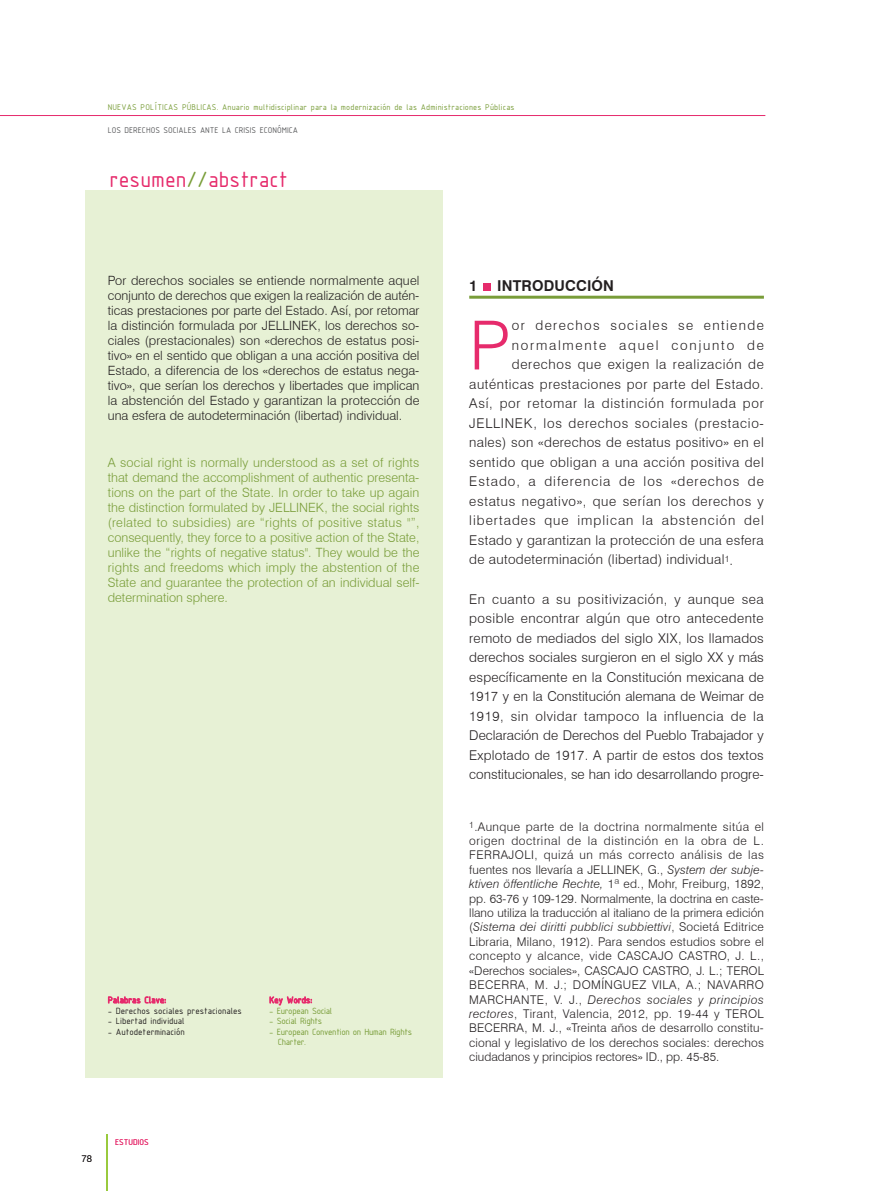
<style>
.page{position:relative;width:893px;height:1191px;background:#fff}
.page>*{position:absolute;margin:0;border:0;box-sizing:border-box;transform-origin:0 0}
.t1{font:300 67.65px "Swiss 721 BT";color:#e62b6c}
.t2{font:23.85px "ISOCPEUR";color:#e62b6c}
.t3{font:700 15px "Swiss 721 BT";color:#231f20}
.t4{font:300 13.5px/19.5px "Swiss 721 BT";letter-spacing:.05em;color:#231f20;text-align:justify}
.t5{font:300 13.5px "Swiss 721 BT";letter-spacing:.025em;color:#231f20}
.t6{font:300 13.5px "Swiss 721 BT";letter-spacing:.075em;color:#231f20}
.t7{font:300 13.5px "Swiss 721 BT";letter-spacing:.1em;color:#231f20}
.t8{font:300 13.5px "Swiss 721 BT";letter-spacing:.13em;color:#231f20}
.t9{font:300 12.75px/15px "Swiss 721 BT";color:#231f20;text-align:justify}
.t10{font:300 12.75px/15px "Swiss 721 BT";color:#799d39;text-align:justify}
.t11{font:300 12px/14.4px "Swiss 721 BT";color:#231f20;text-align:justify}
.t12{font:9.75px "ISOCPEUR";letter-spacing:-.005em;color:#231f20}
.t13{font:9.75px/10.5px "ISOCPEUR";letter-spacing:-.035em;color:#799d39}
.t14{font:300 9.75px "Swiss 721 BT";color:#231f20}
.t15{font:9px "ISOCPEUR";letter-spacing:.015em;color:#799d39}
.t16{font:9px "ISOCPEUR";color:#57585a}
.t17{font:9px "ISOCPEUR";color:#e62b6c}
.s1{color:#799d39}
.s2{font-style:italic}
</style>
<div class="page">
<hr style="left:0;top:115px;width:765px;height:1px;background:#e62b6c">
<hr style="left:106px;top:1134px;width:1px;height:57px;background:#99ca3d">
<hr style="left:469px;top:296px;width:295px;height:3px;background:#799d39">
<div style="left:483px;top:283px;width:8px;height:8px;background:#e62b6c"></div>
<div style="left:85px;top:191px;width:357px;height:887px;background:#e7f1d5"></div>
<svg style="left:108px;top:996px;width:58px;height:8px"></svg>
<svg style="left:270px;top:996px;width:42px;height:9px"></svg>
<p class="t15" style="left:108px;top:101px;width:408px">NUEVAS POLÍTICAS PÚBLICAS. Anuario multidisciplinar para la modernización de las Administraciones Públicas</p>
<p class="t16" style="left:108px;top:124px;width:192px">LOS DERECHOS SOCIALES ANTE LA CRISIS ECONÓMICA</p>
<h2 class="t2" style="left:110px;top:164px;width:180px">resumen<span class="s1">//</span>abstract</h2>
<p class="t9" style="left:108px;top:273px;width:313px">Por derechos sociales se entiende normalmente aquel conjunto de derechos que exigen la realización de autén&shy;ticas prestaciones por parte del Estado. Así, por retomar la distinción formulada por JELLINEK, los derechos so&shy;ciales (prestacionales) son «derechos de estatus posi&shy;tivo» en el sentido que obligan a una acción positiva del Estado, a diferencia de los «derechos de estatus nega&shy;tivo», que serían los derechos y libertades que implican la abstención del Estado y garantizan la protección de una esfera de autodeterminación (libertad) individual.</p>
<p class="t10" style="left:108px;top:455px;width:313px">A social right is normally understood as a set of rights that demand the accomplishment of authentic presenta&shy;tions on the part of the State. In order to take up again the distinction formulated by JELLINEK, the social rights (related to subsidies) are “rights of positive status "”, consequently, they force to a positive action of the State, unlike the “rights of negative status". They would be the rights and freedoms which imply the abstention of the State and guarantee the protection of an individual self&shy;determination sphere.</p>
<p class="t12" style="left:108px;top:1004px;width:136px">- Derechos sociales prestacionales</p>
<p class="t12" style="left:108px;top:1014px;width:78px">- Libertad individual</p>
<p class="t12" style="left:108px;top:1025px;width:79px">- Autodeterminación</p>
<p class="t13" style="left:269px;top:1005px;width:65px">- European Social</p>
<p class="t13" style="left:269px;top:1015px;width:55px">- Social Rights</p>
<p class="t13" style="left:278px;top:1026px;width:136px;text-indent:-9px">- European Convention on Human Rights<br>Charter.</p>
<p class="t14" style="left:82px;top:1152px;width:12px">78</p>
<p class="t17" style="left:115px;top:1136px;width:35px">ESTUDIOS</p>
<p class="t3" style="left:469px;top:277px;width:10px">1</p>
<p class="t3" style="left:497px;top:277px;width:16px">INTRODUCCIÓN</p>
<h1 class="t1" style="left:469px;top:304px;width:42px">P</h1>
<p class="t7" style="left:512px;top:317px;width:253px">or derechos sociales se entiende</p>
<p class="t8" style="left:512px;top:337px;width:254px">normalmente aquel conjunto de</p>
<p class="t4" style="left:512px;top:355px;width:253px">derechos que exigen la realización de</p>
<p class="t4" style="left:469px;top:374px;width:296px">auténticas prestaciones por parte del Estado.</p>
<p class="t4" style="left:469px;top:394px;width:296px">Así, por retomar la distinción formulada por</p>
<p class="t4" style="left:469px;top:413px;width:296px">JELLINEK, los derechos sociales (prestacio-</p>
<p class="t5" style="left:469px;top:434px;width:296px">nales) son «derechos de estatus positivo» en el</p>
<p class="t4" style="left:469px;top:452px;width:296px">sentido que obligan a una acción positiva del</p>
<p class="t6" style="left:469px;top:473px;width:296px">Estado, a diferencia de los «derechos de</p>
<p class="t4" style="left:469px;top:491px;width:296px">estatus negativo», que serían los derechos y</p>
<p class="t6" style="left:469px;top:512px;width:296px">libertades que implican la abstención del</p>
<p class="t5" style="left:469px;top:532px;width:296px">Estado y garantizan la protección de una esfera</p>
<p class="t5" style="left:469px;top:551px;width:265px">de autodeterminación (libertad) individual<sup>1</sup>.</p>
<p class="t4" style="left:469px;top:589px;width:296px">En cuanto a su positivización, y aunque sea posible encontrar algún que otro antecedente remoto de mediados del siglo XIX, los llamados derechos sociales surgieron en el siglo XX y más específicamente en la Constitución mexicana de 1917 y en la Constitución alemana de Weimar de 1919, sin olvidar tampoco la influencia de la Declaración de Derechos del Pueblo Trabajador y Explotado de 1917. A partir de estos dos textos constitucionales, se han ido desarrollando progre-</p>
<p class="t11" style="left:469px;top:819px;width:296px"><sup>1</sup>.Aunque parte de la doctrina normalmente sitúa el origen doctrinal de la distinción en la obra de L.<br>FERRAJOLI, quizá un más correcto análisis de las fuentes nos llevaría a JELLINEK, G., <span class="s2">System der subje&shy;ktiven öffentliche Rechte,</span> 1ª ed., Mohr, Freiburg, 1892, pp. 63-76 y 109-129. Normalmente, la doctrina en caste&shy;llano utiliza la traducción al italiano de la primera edición (<span class="s2">Sistema dei diritti pubblici subbiettivi</span>, Societá Editrice Libraria, Milano, 1912). Para sendos estudios sobre el concepto y alcance, vide CASCAJO CASTRO, J. L., «Derechos sociales», CASCAJO CASTRO, J. L.; TEROL BECERRA, M. J.; DOMÍNGUEZ VILA, A.; NAVARRO MARCHANTE, V. J., <span class="s2">Derechos sociales y principios rectores</span>, Tirant, Valencia, 2012, pp. 19-44 y TEROL BECERRA, M. J., «Treinta años de desarrollo constitu&shy;cional y legislativo de los derechos sociales: derechos ciudadanos y principios rectores» ID., pp. 45-85.</p>
</div>
